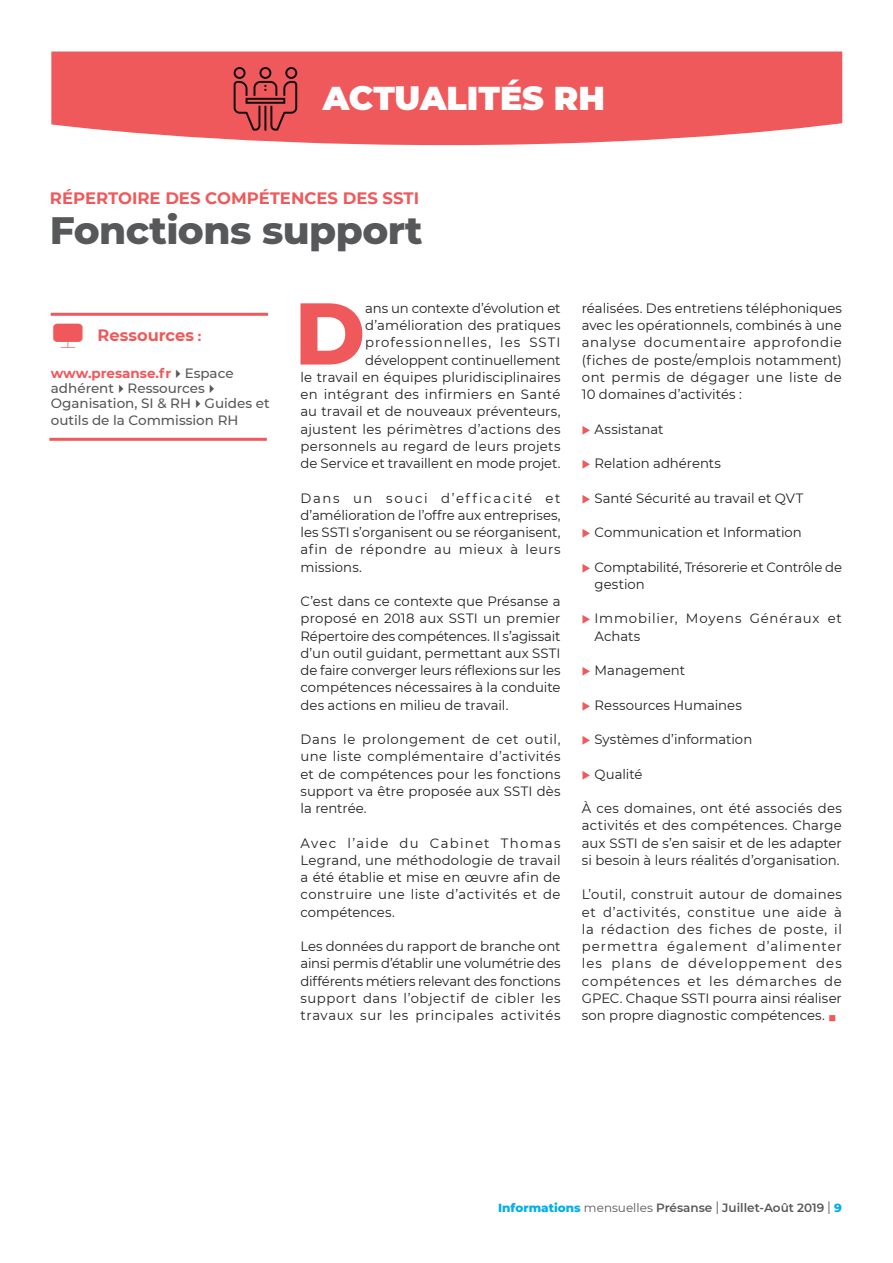
<style>
.page{position:relative;width:893px;height:1263px;background:#fff}
.page>*{position:absolute;margin:0;border:0;box-sizing:border-box;transform-origin:0 0}
.Article_1er_paragrap{font:800 87.45px "Montserrat";color:#f0595b}
.Titre{font:800 39px "Montserrat";letter-spacing:-.015em;color:#57585a}
.t1{font:900 33px "Montserrat";color:#fff}
.t2{font:28.65px "Panton Icons A Fill";color:#f0595b}
.SurtitreRH{font:700 16.5px "Montserrat";color:#f0595b}
.corps{font:700 16.5px "Montserrat";color:#f0595b}
.Article_Paragraphes{font:13.5px/17.2px "Montserrat";letter-spacing:.01em;color:#231f20;text-align:justify}
.Article_1er_paragrap-2{font:13.5px/17.2px "Montserrat";letter-spacing:.005em;color:#231f20;text-align:right}
.Article_Intertitre_g{font:500 13.5px/15px "Montserrat";color:#57585a}
.Article_1er_paragrap-3{font:13.5px/17.2px "Montserrat";letter-spacing:-.015em;color:#231f20}
.Article_1er_paragrap-4{font:13.5px/17.2px "Montserrat";letter-spacing:.06em;color:#231f20}
.t3{font:600 12px "Montserrat";color:#57585a}
.s1{font-size:13.5px}
.s2{font-weight:700;color:#f0595b}
.s3{color:#f0595b}
.s4{font-weight:800;color:#00aeef}
.s5{font-weight:400}
.s6{font-weight:400;font-size:16.8px}
</style>
<div class="page">
<svg style="left:51px;top:52px;width:791px;height:93px;background:#f16567"></svg>
<svg style="left:233px;top:66px;width:65px;height:66px;background:#bf4749"></svg>
<hr style="left:51px;top:313px;width:217px;height:3px;background:#f0595b">
<hr style="left:49px;top:438px;width:218px;height:3px;background:#f0595b">
<h3 class="t1" style="left:323px;top:73px;width:284px">ACTUALITÉS RH</h3>
<p class="SurtitreRH" style="left:50px;top:186px;width:371px">RÉPERTOIRE DES COMPÉTENCES DES SSTI</p>
<p class="Titre" style="left:50px;top:201px;width:374px">Fonctions support</p>
<p class="t2" style="left:51px;top:322px;width:37px">A</p>
<p class="corps" style="left:98px;top:324px;width:105px">Ressources <span class="s1">:</span></p>
<p class="Article_Intertitre_g" style="left:51px;top:365px;width:220px"><span class="s2">www.presanse.fr</span>✔Espace adhérent✔Ressources✔<br>Oganisation, SI &amp; RH✔Guides et</p>
<p class="Article_Intertitre_g" style="left:51px;top:412px;width:189px">outils de la Commission RH</p>
<p class="Article_1er_paragrap-2" style="left:300px;top:299px;width:262px">ans un contexte d’évolution et d’amélioration des pratiques professionnelles, les SSTI développent continuellement<br>le travail en équipes pluridisciplinaires en intégrant des infirmiers en Santé au travail et de nouveaux préventeurs, ajustent les périmètres d’actions des personnels au regard de leurs projets de Service et travaillent en mode projet.</p>
<p class="Article_Paragraphes" style="left:300px;top:489px;width:262px">Dans un souci d’efficacité et d’amélioration de l’offre aux entreprises, les SSTI s’organisent ou se réorganisent, afin de répondre au mieux à leurs missions.</p>
<p class="Article_Paragraphes" style="left:300px;top:592px;width:262px">C’est dans ce contexte que Présanse a proposé en 2018 aux SSTI un premier Répertoire des compétences. Il s’agissait d’un outil guidant, permettant aux SSTI de faire converger leurs réflexions sur les compétences nécessaires à la conduite des actions en milieu de travail.</p>
<p class="Article_Paragraphes" style="left:300px;top:730px;width:262px">Dans le prolongement de cet outil, une liste complémentaire d’activités et de compétences pour les fonctions support va être proposée aux SSTI dès la rentrée.</p>
<p class="Article_Paragraphes" style="left:300px;top:834px;width:262px">Avec l’aide du Cabinet Thomas Legrand, une méthodologie de travail a été établie et mise en œuvre afin de construire une liste d’activités et de compétences.</p>
<p class="Article_Paragraphes" style="left:300px;top:937px;width:262px">Les données du rapport de branche ont ainsi permis d’établir une volumétrie des différents métiers relevant des fonctions support dans l’objectif de cibler les travaux sur les principales activités</p>
<p class="Article_1er_paragrap" style="left:294px;top:269px;width:72px">D</p>
<p class="Article_Paragraphes" style="left:582px;top:299px;width:262px">réalisées. Des entretiens téléphoniques avec les opérationnels, combinés à une analyse documentaire approfondie (fiches de poste/emplois notamment) ont permis de dégager une liste de 10 domaines d’activités :</p>
<p class="Article_1er_paragrap-2" style="left:582px;top:420px;width:83px"><span class="s3">◆</span> Assistanat</p>
<p class="Article_1er_paragrap-2" style="left:582px;top:454px;width:141px"><span class="s3">◆</span> Relation adhérents</p>
<p class="Article_1er_paragrap-2" style="left:582px;top:489px;width:223px"><span class="s3">◆</span> Santé Sécurité au travail et QVT</p>
<p class="Article_1er_paragrap-2" style="left:582px;top:523px;width:222px"><span class="s3">◆</span> Communication et Information</p>
<p class="Article_1er_paragrap-3" style="left:595px;top:558px;width:249px;text-indent:-13px"><span class="s3">◆</span> Comptabilité, Trésorerie et Contrôle de gestion</p>
<p class="Article_1er_paragrap-4" style="left:595px;top:609px;width:249px;text-indent:-13px"><span class="s3">◆</span> Immobilier, Moyens Généraux et<br>Achats</p>
<p class="Article_1er_paragrap-2" style="left:582px;top:661px;width:105px"><span class="s3">◆</span> Management</p>
<p class="Article_1er_paragrap-2" style="left:582px;top:696px;width:161px"><span class="s3">◆</span> Ressources Humaines</p>
<p class="Article_1er_paragrap-2" style="left:582px;top:730px;width:172px"><span class="s3">◆</span> Systèmes d’information</p>
<p class="Article_1er_paragrap-2" style="left:582px;top:765px;width:62px"><span class="s3">◆</span> Qualité</p>
<p class="Article_Paragraphes" style="left:582px;top:799px;width:262px">À ces domaines, ont été associés des activités et des compétences. Charge aux SSTI de s’en saisir et de les adapter si besoin à leurs réalités d’organisation.</p>
<p class="Article_Paragraphes" style="left:582px;top:885px;width:262px">L’outil, construit autour de domaines et d’activités, constitue une aide à la rédaction des fiches de poste, il permettra également d’alimenter les plans de développement des compétences et les démarches de GPEC. Chaque SSTI pourra ainsi réaliser son propre diagnostic compétences. <span class="s3">■</span></p>
<p class="t3" style="left:498px;top:1199px;width:345px"><span class="s4">Informations</span> <span class="s5">mensuelles</span> Présanse <span class="s6">l</span> Juillet-Août 2019 <span class="s6">l</span> <span class="s4">9</span></p>
</div>
